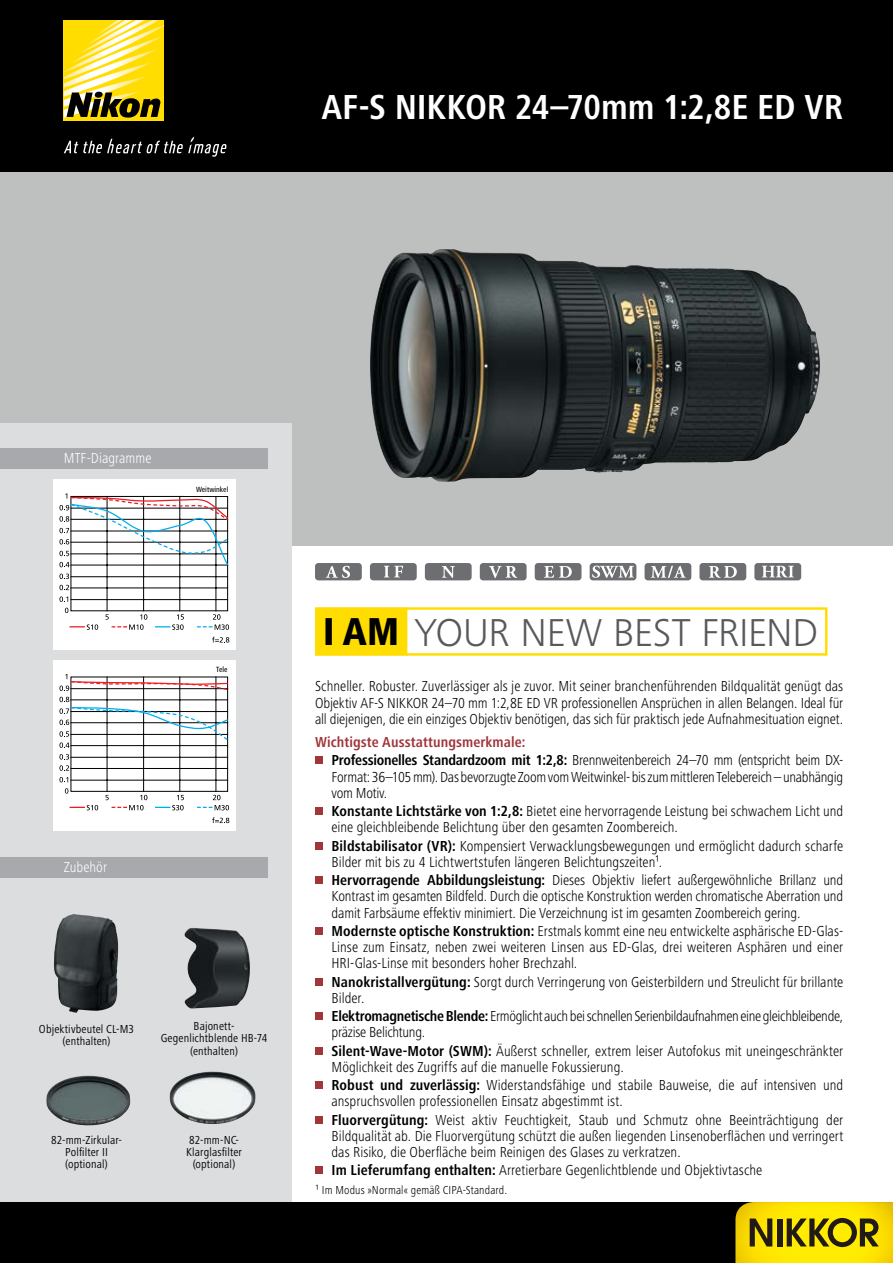
<style>
.page{position:relative;width:893px;height:1263px;background:#fff}
.page>*{position:absolute;margin:0;border:0;box-sizing:border-box;transform-origin:0 0}
.t1{font:300 40.35px "Frutiger Next LTW1 G";letter-spacing:-.01em;color:#58595b}
.t2{font:700 condensed 36px "Frutiger Next LTW1 G";letter-spacing:-.005em;color:#fff}
.t3{font:300 condensed 15px/16.2px "Frutiger Next LTW1 G";color:#000}
.t4{font:300 condensed 15px/18.3px "Frutiger Next LTW1 G";letter-spacing:-.02em;color:#000}
.t5{font:300 condensed 15px/16.2px "Frutiger Next LTW1 G";letter-spacing:-.025em;color:#000}
.t6{font:300 condensed 15px "Frutiger Next LTW1 G";color:#fff}
.t7{font:condensed 12px/12.3px "Frutiger Next LTW1 G";letter-spacing:.015em;color:#000;text-align:center}
.t8{font:300 condensed 12px "Frutiger Next LTW1 G";letter-spacing:.01em;color:#000}
.t9{font:500 condensed 7.8px "Frutiger Next LTW1 G";color:#000}
.s1{font-weight:800;font-stretch:condensed;color:#000}
.s2{font-weight:700;color:#a0353a}
.s3{font-weight:700}
</style>
<div class="page">
<div style="left:0;top:171px;width:893px;height:375px;background:#bec0c0"></div>
<div style="left:0;top:0;width:893px;height:171px;background:#000"></div>
<div style="left:64px;top:20px;width:100px;height:101px;background:#fd0"></div>
<svg style="left:64px;top:20px;width:100px;height:98px"></svg>
<svg style="left:64px;top:137px;width:162px;height:20px"></svg>
<div style="left:370px;top:563px;width:47px;height:17px;background:#6d6e71;border-radius:3px"></div>
<svg style="left:384px;top:566px;width:19px;height:11px"></svg>
<div style="left:480px;top:563px;width:47px;height:17px;background:#6d6e71;border-radius:3px"></div>
<svg style="left:489px;top:566px;width:28px;height:12px"></svg>
<div style="left:425px;top:563px;width:47px;height:17px;background:#6d6e71;border-radius:3px"></div>
<svg style="left:442px;top:566px;width:13px;height:12px"></svg>
<div style="left:535px;top:563px;width:46px;height:17px;background:#6d6e71;border-radius:3px"></div>
<svg style="left:544px;top:566px;width:28px;height:12px"></svg>
<svg style="left:590px;top:563px;width:46px;height:17px"></svg>
<svg style="left:592px;top:566px;width:42px;height:12px"></svg>
<div style="left:645px;top:563px;width:46px;height:17px;background:#6d6e71;border-radius:3px"></div>
<svg style="left:651px;top:566px;width:35px;height:12px"></svg>
<div style="left:699px;top:563px;width:47px;height:17px;background:#6d6e71;border-radius:3px"></div>
<svg style="left:709px;top:566px;width:28px;height:12px"></svg>
<div style="left:315px;top:563px;width:47px;height:17px;background:#6d6e71;border-radius:3px"></div>
<svg style="left:326px;top:566px;width:24px;height:12px"></svg>
<img style="left:370px;top:249px;width:444px;height:233px">
<div style="left:315px;top:607px;width:512px;height:49px;border:2px solid #fd0"></div>
<div style="left:315px;top:608px;width:92px;height:47px;background:#fd0"></div>
<div style="left:315px;top:757px;width:7px;height:7px;background:#a0353a"></div>
<div style="left:315px;top:807px;width:7px;height:8px;background:#a0353a"></div>
<div style="left:315px;top:842px;width:7px;height:7px;background:#a0353a"></div>
<div style="left:315px;top:876px;width:7px;height:8px;background:#a0353a"></div>
<div style="left:315px;top:927px;width:7px;height:7px;background:#a0353a"></div>
<div style="left:315px;top:978px;width:7px;height:7px;background:#a0353a"></div>
<div style="left:315px;top:1012px;width:7px;height:8px;background:#a0353a"></div>
<div style="left:315px;top:1047px;width:7px;height:7px;background:#a0353a"></div>
<div style="left:315px;top:1081px;width:7px;height:8px;background:#a0353a"></div>
<div style="left:315px;top:1116px;width:7px;height:7px;background:#a0353a"></div>
<div style="left:315px;top:1167px;width:7px;height:7px;background:#a0353a"></div>
<div style="left:0;top:424px;width:291px;height:803px;background:#dcddde"></div>
<img style="left:54px;top:914px;width:19px;height:98px">
<img style="left:185px;top:928px;width:65px;height:80px">
<div style="left:53px;top:660px;width:183px;height:170px;background:#fff"></div>
<hr style="left:71px;top:780px;width:157px;height:1px;background:#000">
<hr style="left:71px;top:768px;width:157px;height:1px;background:#000">
<hr style="left:71px;top:757px;width:157px;height:1px;background:#000">
<hr style="left:107px;top:677px;width:1px;height:114px;background:#000">
<hr style="left:143px;top:677px;width:1px;height:114px;background:#000">
<hr style="left:180px;top:677px;width:1px;height:114px;background:#000">
<hr style="left:216px;top:677px;width:1px;height:114px;background:#000">
<svg style="left:65px;top:788px;width:3px;height:6px"></svg>
<svg style="left:59px;top:777px;width:9px;height:5px"></svg>
<svg style="left:59px;top:754px;width:10px;height:17px"></svg>
<svg style="left:70px;top:805px;width:28px;height:5px"></svg>
<svg style="left:106px;top:795px;width:41px;height:15px"></svg>
<svg style="left:155px;top:795px;width:29px;height:15px"></svg>
<svg style="left:197px;top:795px;width:32px;height:15px"></svg>
<svg style="left:212px;top:817px;width:17px;height:6px"></svg>
<svg style="left:59px;top:697px;width:170px;height:51px"></svg>
<svg style="left:59px;top:674px;width:170px;height:17px"></svg>
<div style="left:53px;top:479px;width:183px;height:170px;background:#fff"></div>
<hr style="left:71px;top:599px;width:157px;height:1px;background:#000">
<hr style="left:71px;top:588px;width:157px;height:1px;background:#000">
<hr style="left:71px;top:576px;width:157px;height:1px;background:#000">
<hr style="left:107px;top:496px;width:1px;height:115px;background:#000">
<hr style="left:143px;top:496px;width:1px;height:115px;background:#000">
<hr style="left:180px;top:496px;width:1px;height:115px;background:#000">
<hr style="left:216px;top:496px;width:1px;height:115px;background:#000">
<svg style="left:65px;top:608px;width:3px;height:5px"></svg>
<svg style="left:59px;top:596px;width:9px;height:6px"></svg>
<svg style="left:59px;top:585px;width:10px;height:5px"></svg>
<svg style="left:59px;top:574px;width:10px;height:5px"></svg>
<svg style="left:70px;top:624px;width:28px;height:6px"></svg>
<svg style="left:106px;top:614px;width:41px;height:16px"></svg>
<svg style="left:155px;top:614px;width:29px;height:16px"></svg>
<svg style="left:197px;top:614px;width:32px;height:16px"></svg>
<svg style="left:212px;top:637px;width:17px;height:6px"></svg>
<svg style="left:59px;top:493px;width:170px;height:74px"></svg>
<div style="left:0;top:448px;width:268px;height:21px;background:#a7a9ac"></div>
<div style="left:0;top:856px;width:268px;height:21px;background:#a7a9ac"></div>
<img style="left:46px;top:1075px;width:84px;height:50px">
<img style="left:184px;top:1071px;width:30px;height:7px">
<div style="left:0;top:1202px;width:893px;height:61px;background:#000"></div>
<img style="left:735px;top:1202px;width:158px;height:61px">
<svg style="left:750px;top:1218px;width:22px;height:28px"></svg>
<div style="left:777px;top:1218px;width:5px;height:28px;background:#221a16"></div>
<svg style="left:787px;top:1218px;width:92px;height:29px"></svg>
<svg style="left:754px;top:563px;width:47px;height:17px"></svg>
<svg style="left:762px;top:566px;width:32px;height:11px"></svg>
<div style="left:184px;top:483px;width:44px;height:12px;background:#fff"></div>
<div style="left:183px;top:663px;width:45px;height:13px;background:#fff"></div>
<h2 class="t2" style="left:321px;top:87px;width:523px">AF-S NIKKOR 24–70mm 1:2,8E ED VR</h2>
<p class="t6" style="left:64px;top:450px;width:89px">MTF-Diagramme</p>
<p class="t9" style="left:196px;top:485px;width:34px">Weitwinkel</p>
<p class="t6" style="left:64px;top:858px;width:45px">Zubehör</p>
<p class="t9" style="left:216px;top:665px;width:13px">Tele</p>
<p class="t7" style="left:39px;top:1023px;width:97px">Objektivbeutel CL-M3 (enthalten)</p>
<p class="t7" style="left:161px;top:1020px;width:108px">Bajonett-<br>Gegenlichtblende HB-74 (enthalten)</p>
<p class="t7" style="left:51px;top:1133px;width:72px">82-mm-Zirkular-<br>Polfilter II (optional)</p>
<p class="t7" style="left:186px;top:1133px;width:57px">82-mm-NC-<br>Klarglasfilter (optional)</p>
<h1 class="t1" style="left:323px;top:609px;width:497px"><span class="s1">I AM</span> YOUR NEW BEST FRIEND</h1>
<p class="t3" style="left:315px;top:678px;width:530px;text-align:justify">Schneller. Robuster. Zuverlässiger als je zuvor. Mit seiner branchenführenden Bildqualität genügt das Objektiv AF-S NIKKOR 24–70 mm 1:2,8E ED VR professionellen Ansprüchen in allen Belangen. Ideal für all diejenigen, die ein einziges Objektiv benötigen, das sich für praktisch jede Aufnahmesituation eignet.</p>
<p class="t4" style="left:331px;top:733px;width:513px;text-indent:-16px"><span class="s2">Wichtigste Ausstattungsmerkmale:<br></span><span class="s3">Professionelles Standardzoom mit 1:2,8:</span> Brennweitenbereich 24–70 mm (entspricht beim DX-</p>
<p class="t4" style="left:331px;top:768px;width:513px;line-height:16.2px">Format: 36–105 mm). Das bevorzugte Zoom vom Weitwinkel- bis zum mittleren Telebereich – unabhängig vom Motiv.</p>
<p class="t3" style="left:331px;top:803px;width:513px"><span class="s3">Konstante Lichtstärke von 1:2,8:</span> Bietet eine hervorragende Leistung bei schwachem Licht und eine gleichbleibende Belichtung über den gesamten Zoombereich.</p>
<p class="t3" style="left:331px;top:837px;width:513px"><span class="s3">Bildstabilisator (VR):</span> Kompensiert Verwacklungsbewegungen und ermöglicht dadurch scharfe<br>Bilder mit bis zu 4 Lichtwertstufen längeren Belichtungszeiten¹.</p>
<p class="t3" style="left:331px;top:872px;width:513px;text-align:justify"><span class="s3">Hervorragende Abbildungsleistung:</span> Dieses Objektiv liefert außergewöhnliche Brillanz und Kontrast im gesamten Bildfeld. Durch die optische Konstruktion werden chromatische Aberration und damit Farbsäume effektiv minimiert. Die Verzeichnung ist im gesamten Zoombereich gering.</p>
<p class="t3" style="left:331px;top:923px;width:513px;text-align:justify"><span class="s3">Modernste optische Konstruktion:</span> Erstmals kommt eine neu entwickelte asphärische ED-Glas-Linse zum Einsatz, neben zwei weiteren Linsen aus ED-Glas, drei weiteren Asphären und einer HRI-Glas-Linse mit besonders hoher Brechzahl.</p>
<p class="t3" style="left:331px;top:973px;width:513px"><span class="s3">Nanokristallvergütung:</span> Sorgt durch Verringerung von Geisterbildern und Streulicht für brillante<br>Bilder.</p>
<p class="t5" style="left:331px;top:1008px;width:513px"><span class="s3">Elektromagnetische Blende:</span> Ermöglicht auch bei schnellen Serienbildaufnahmen eine gleichbleibende, präzise Belichtung.</p>
<p class="t3" style="left:331px;top:1042px;width:513px"><span class="s3">Silent-Wave-Motor (SWM):</span> Äußerst schneller, extrem leiser Autofokus mit uneingeschränkter<br>Möglichkeit des Zugriffs auf die manuelle Fokussierung.</p>
<p class="t3" style="left:331px;top:1077px;width:513px"><span class="s3">Robust und zuverlässig:</span> Widerstandsfähige und stabile Bauweise, die auf intensiven und anspruchsvollen professionellen Einsatz abgestimmt ist.</p>
<p class="t3" style="left:331px;top:1112px;width:513px;text-align:justify"><span class="s3">Fluorvergütung:</span> Weist aktiv Feuchtigkeit, Staub und Schmutz ohne Beeinträchtigung der Bildqualität ab. Die Fluorvergütung schützt die außen liegenden Linsenoberflächen und verringert das Risiko, die Oberfläche beim Reinigen des Glases zu verkratzen.</p>
<p class="t3" style="left:331px;top:1162px;width:432px"><span class="s3">Im Lieferumfang enthalten:</span> Arretierbare Gegenlichtblende und Objektivtasche</p>
<p class="t8" style="left:315px;top:1183px;width:194px">¹ Im Modus »Normal« gemäß CIPA-Standard.</p>
</div>
